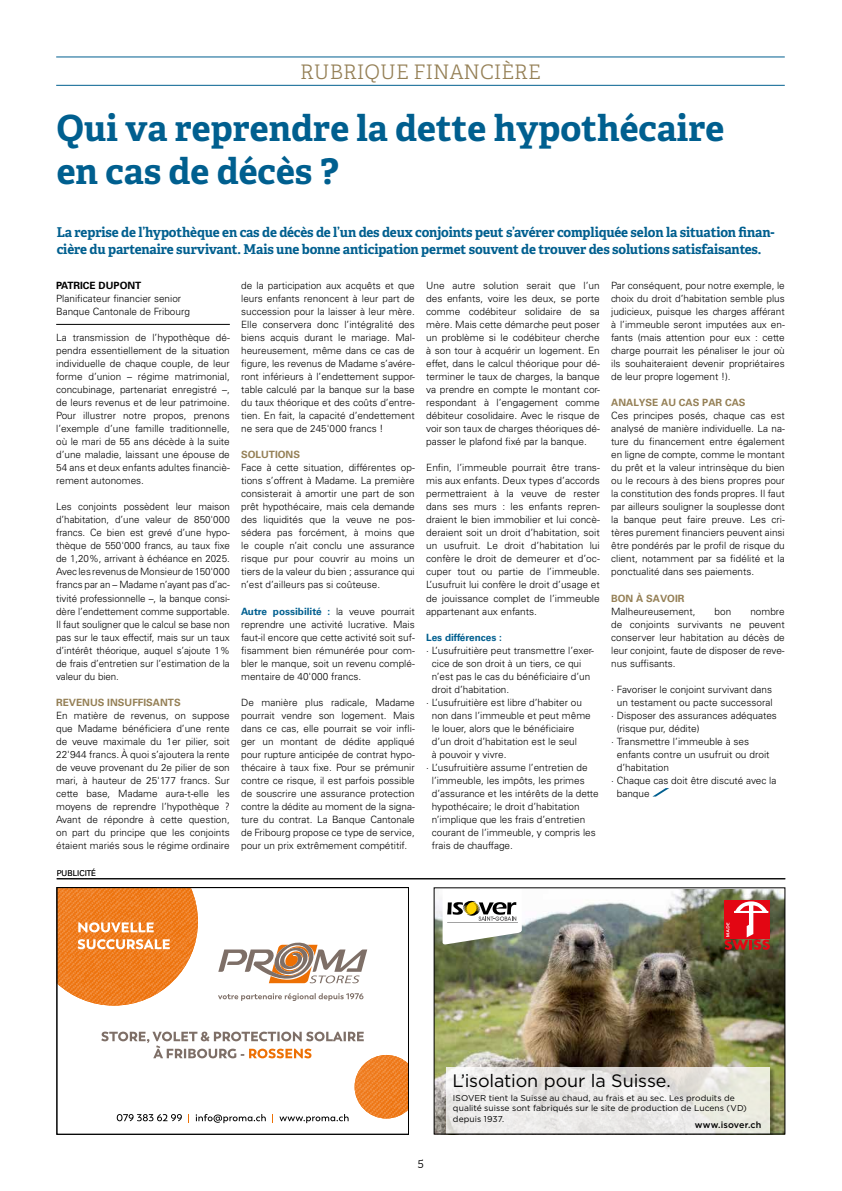
<style>
.page{position:relative;width:842px;height:1191px;background:#fff}
.page>*{position:absolute;margin:0;border:0;box-sizing:border-box;transform-origin:0 0}
.t1{font:700 36px/43.2px "Adelle Basic";color:#005f8f}
.t2{font:300 20px "Adelle Basic";color:#958056}
.t3{font:18px "Gotham";letter-spacing:-.01em;color:#000}
.t4{font:700 13.5px/16.2px "Adelle Basic";letter-spacing:-.01em;color:#005f8f}
.t5{font:300 12px "Adelle Basic";color:#000}
.t6{font:300 10px/13px "Univers LT Std";color:#000;text-align:justify}
.t7{font:700 10px "Univers LT Std";color:#958056}
.t8{font:700 10px "Univers LT Std";color:#005f8f}
.t9{font:700 10px "Univers LT Std";color:#000}
.t10{font:500 9px "Gotham";letter-spacing:.01em;color:#000}
.t11{font:8.5px/10.2px "Gotham";letter-spacing:.01em;color:#000}
.t12{font:300 8px "Univers LT Std";color:#000}
.s1{font-weight:700;color:#005f8f}
</style>
<div class="page">
<hr style="left:57px;top:878px;width:728px;height:1px;background:#000">
<svg style="left:218px;top:942px;width:149px;height:41px"></svg>
<svg style="left:218px;top:993px;width:145px;height:8px"></svg>
<svg style="left:101px;top:1031px;width:305px;height:92px"></svg>
<svg style="left:59px;top:889px;width:139px;height:116px;background:#f19345"></svg>
<div style="left:57px;top:887px;width:352px;height:247px;border:1px solid #000"></div>
<img style="left:436px;top:889px;width:347px;height:243px">
<svg style="left:447px;top:1067px;width:323px;height:65px;background:#e9e8e5"></svg>
<div style="left:725px;top:900px;width:45px;height:38px;background:#e30613"></div>
<svg style="left:725px;top:901px;width:45px;height:48px"></svg>
<svg style="left:443px;top:889px;width:79px;height:56px"></svg>
<hr style="left:56px;top:85px;width:729px;height:1px;background:#005f8f">
<hr style="left:56px;top:57px;width:729px;height:1px;background:#005f8f">
<hr style="left:56px;top:324px;width:174px;height:1px;background:#000">
<svg style="left:653px;top:788px;width:16px;height:8px"></svg>
<h2 class="t2" style="left:300px;top:59px;width:242px">RUBRIQUE FINANCIÈRE</h2>
<h1 class="t1" style="left:57px;top:107px;width:669px">Qui va reprendre la dette hypothécaire en cas de décès ?</h1>
<p class="t4" style="left:57px;top:224px;width:719px">La reprise de l’hypothèque en cas de décès de l’un des deux conjoints peut s’avérer compliquée selon la situation finan&shy;cière du partenaire survivant. Mais une bonne anticipation permet souvent de trouver des solutions satisfaisantes.</p>
<p class="t9" style="left:56px;top:280px;width:87px">PATRICE DUPONT</p>
<p class="t6" style="left:56px;top:292px;width:135px">Planificateur financier senior<br>Banque Cantonale de Fribourg</p>
<p class="t6" style="left:56px;top:331px;width:175px">La transmission de l’hypothèque dé&shy;pendra essentiellement de la situation individuelle de chaque couple, de leur forme d’union – régime matrimonial, concubinage, partenariat enregistré –, de leurs revenus et de leur patrimoine.<br>Pour illustrer notre propos, prenons l’exemple d’une famille traditionnelle, où le mari de 55 ans décède à la suite d’une maladie, laissant une épouse de 54 ans et deux enfants adultes financiè&shy;rement autonomes.</p>
<p class="t6" style="left:56px;top:500px;width:175px">Les conjoints possèdent leur maison d’habitation, d’une valeur de 850'000 francs. Ce bien est grevé d’une hypo&shy;thèque de 550'000 francs, au taux fixe de 1,20%, arrivant à échéance en 2025.<br>Avec les revenus de Monsieur de 150'000 francs par an – Madame n’ayant pas d’ac&shy;tivité professionnelle –, la banque consi&shy;dère l’endettement comme supportable.<br>Il faut souligner que le calcul se base non pas sur le taux effectif, mais sur un taux d’intérêt théorique, auquel s’ajoute 1% de frais d’entretien sur l’estimation de la valeur du bien.</p>
<p class="t7" style="left:56px;top:696px;width:126px">REVENUS INSUFFISANTS</p>
<p class="t6" style="left:56px;top:708px;width:175px">En matière de revenus, on suppose que Madame bénéficiera d’une rente de veuve maximale du 1er pilier, soit 22'944 francs. À quoi s’ajoutera la rente de veuve provenant du 2e pilier de son mari, à hauteur de 25'177 francs. Sur cette base, Madame aura-t-elle les moyens de reprendre l’hypothèque ?<br>Avant de répondre à cette question, on part du principe que les conjoints étaient mariés sous le régime ordinaire</p>
<p class="t6" style="left:611px;top:279px;width:175px">Par conséquent, pour notre exemple, le choix du droit d’habitation semble plus judicieux, puisque les charges afférant à l’immeuble seront imputées aux en&shy;fants (mais attention pour eux : cette charge pourrait les pénaliser le jour où ils souhaiteraient devenir propriétaires de leur propre logement !).</p>
<p class="t7" style="left:611px;top:397px;width:136px">ANALYSE AU CAS PAR CAS</p>
<p class="t6" style="left:611px;top:409px;width:175px">Ces principes posés, chaque cas est analysé de manière individuelle. La na&shy;ture du financement entre également en ligne de compte, comme le montant du prêt et la valeur intrinsèque du bien ou le recours à des biens propres pour la constitution des fonds propres. Il faut par ailleurs souligner la souplesse dont la banque peut faire preuve. Les cri&shy;tères purement financiers peuvent ainsi être pondérés par le profil de risque du client, notamment par sa fidélité et la ponctualité dans ses paiements.</p>
<p class="t7" style="left:611px;top:592px;width:75px">BON À SAVOIR</p>
<p class="t6" style="left:611px;top:604px;width:86px">Malheureusement,</p>
<p class="t6" style="left:715px;top:604px;width:18px">bon</p>
<p class="t6" style="left:241px;top:279px;width:175px">de la participation aux acquêts et que leurs enfants renoncent à leur part de succession pour la laisser à leur mère.<br>Elle conservera donc l’intégralité des biens acquis durant le mariage. Mal&shy;heureusement, même dans ce cas de figure, les revenus de Madame s’avére&shy;ront inférieurs à l’endettement suppor&shy;table calculé par la banque sur la base du taux théorique et des coûts d’entre&shy;tien. En fait, la capacité d’endettement ne sera que de 245'000 francs !</p>
<p class="t7" style="left:241px;top:449px;width:60px">SOLUTIONS</p>
<p class="t6" style="left:241px;top:461px;width:175px">Face à cette situation, différentes op&shy;tions s’offrent à Madame. La première consisterait à amortir une part de son prêt hypothécaire, mais cela demande des liquidités que la veuve ne pos&shy;sédera pas forcément, à moins que le couple n’ait conclu une assurance risque pur pour couvrir au moins un tiers de la valeur du bien ; assurance qui n’est d’ailleurs pas si coûteuse.</p>
<p class="t6" style="left:241px;top:604px;width:175px"><span class="s1">Autre possibilité :</span> la veuve pourrait reprendre une activité lucrative. Mais faut-il encore que cette activité soit suf&shy;fisamment bien rémunérée pour com&shy;bler le manque, soit un revenu complé&shy;mentaire de 40'000 francs.</p>
<p class="t6" style="left:241px;top:695px;width:175px">De manière plus radicale, Madame pourrait vendre son logement. Mais dans ce cas, elle pourrait se voir infli&shy;ger un montant de dédite appliqué pour rupture anticipée de contrat hypo&shy;thécaire à taux fixe. Pour se prémunir contre ce risque, il est parfois possible de souscrire une assurance protection contre la dédite au moment de la signa&shy;ture du contrat. La Banque Cantonale de Fribourg propose ce type de service, pour un prix extrêmement compétitif.</p>
<p class="t6" style="left:426px;top:279px;width:175px">Une autre solution serait que l’un des enfants, voire les deux, se porte comme codébiteur solidaire de sa mère. Mais cette démarche peut poser un problème si le codébiteur cherche à son tour à acquérir un logement. En effet, dans le calcul théorique pour dé&shy;terminer le taux de charges, la banque va prendre en compte le montant cor&shy;respondant à l’engagement comme débiteur cosolidaire. Avec le risque de voir son taux de charges théoriques dé&shy;passer le plafond fixé par la banque.</p>
<p class="t6" style="left:426px;top:461px;width:175px">Enfin, l’immeuble pourrait être trans&shy;mis aux enfants. Deux types d’accords permettraient à la veuve de rester dans ses murs : les enfants repren&shy;draient le bien immobilier et lui concè&shy;deraient soit un droit d’habitation, soit un usufruit. Le droit d’habitation lui confère le droit de demeurer et d’oc&shy;cuper tout ou partie de l’immeuble.<br>L’usufruit lui confère le droit d’usage et de jouissance complet de l’immeuble appartenant aux enfants.</p>
<p class="t8" style="left:426px;top:631px;width:77px">Les différences :</p>
<p class="t6" style="left:426px;top:643px;width:169px">· L’usufruitière peut transmettre l’exer-</p>
<p class="t6" style="left:432px;top:656px;width:151px">cice de son droit à un tiers, ce qui</p>
<p class="t6" style="left:432px;top:669px;width:160px">n’est pas le cas du bénéficiaire d’un</p>
<p class="t6" style="left:432px;top:682px;width:79px">droit d’habitation.</p>
<p class="t6" style="left:426px;top:695px;width:157px">· L’usufruitière est libre d’habiter ou</p>
<p class="t6" style="left:432px;top:708px;width:160px">non dans l’immeuble et peut même</p>
<p class="t6" style="left:432px;top:721px;width:144px">le louer, alors que le bénéficiaire</p>
<p class="t6" style="left:432px;top:734px;width:147px">d’un droit d’habitation est le seul</p>
<p class="t6" style="left:432px;top:747px;width:76px">à pouvoir y vivre.</p>
<p class="t6" style="left:426px;top:760px;width:163px">· L’usufruitière assume l’entretien de</p>
<p class="t6" style="left:432px;top:773px;width:154px">l’immeuble, les impôts, les primes</p>
<p class="t6" style="left:432px;top:786px;width:168px">d’assurance et les intérêts de la dette</p>
<p class="t6" style="left:432px;top:799px;width:149px">hypothécaire; le droit d’habitation</p>
<p class="t6" style="left:432px;top:812px;width:155px">n’implique que les frais d’entretien</p>
<p class="t6" style="left:432px;top:825px;width:165px">courant de l’immeuble, y compris les</p>
<p class="t6" style="left:432px;top:838px;width:83px">frais de chauffage.</p>
<p class="t6" style="left:611px;top:604px;width:175px;text-indent:139px">nombre de conjoints survivants ne peuvent conserver leur habitation au décès de leur conjoint, faute de disposer de reve&shy;nus suffisants.</p>
<p class="t6" style="left:611px;top:682px;width:162px">· Favoriser le conjoint survivant dans</p>
<p class="t6" style="left:617px;top:695px;width:157px">un testament ou pacte successoral</p>
<p class="t6" style="left:611px;top:708px;width:167px">· Disposer des assurances adéquates</p>
<p class="t6" style="left:617px;top:721px;width:84px">(risque pur, dédite)</p>
<p class="t6" style="left:611px;top:734px;width:140px">· Transmettre l’immeuble à ses</p>
<p class="t6" style="left:617px;top:747px;width:154px">enfants contre un usufruit ou droit</p>
<p class="t6" style="left:617px;top:760px;width:54px">d’habitation</p>
<p class="t6" style="left:611px;top:773px;width:167px">· Chaque cas doit être discuté avec la</p>
<p class="t6" style="left:617px;top:786px;width:34px">banque</p>
<p class="t12" style="left:57px;top:868px;width:41px">PUBLICITÉ</p>
<p class="t5" style="left:418px;top:1155px;width:8px">5</p>
<h3 class="t3" style="left:452px;top:1069px;width:220px">L’isolation pour la Suisse.</h3>
<p class="t11" style="left:453px;top:1093px;width:295px">ISOVER tient la Suisse au chaud, au frais et au sec. Les produits de qualité suisse sont fabriqués sur le site de production de Lucens (VD) depuis 1937.</p>
<p class="t10" style="left:695px;top:1118px;width:68px">www.isover.ch</p>
</div>
